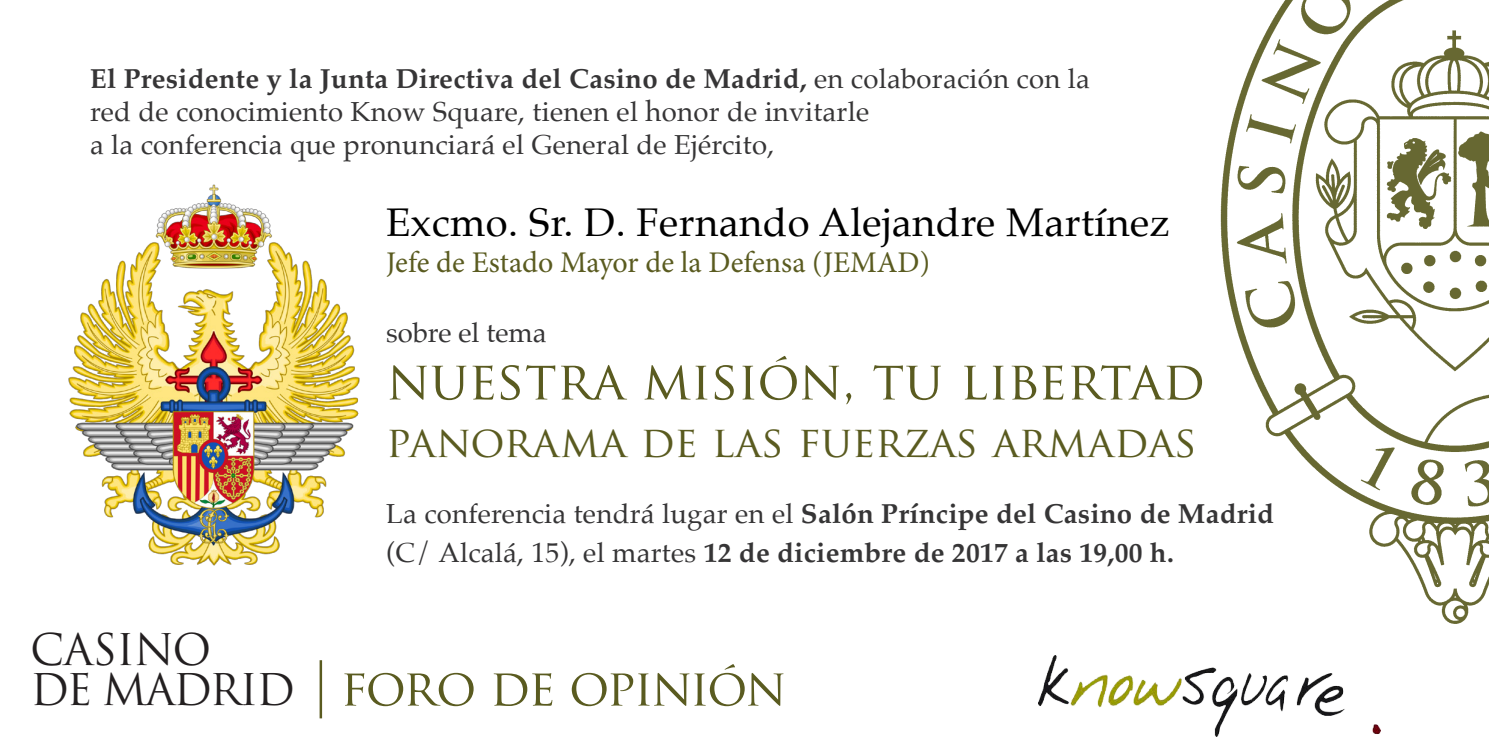
<style>
.page{position:relative;width:1489px;height:745px;background:#fff}
.page>*{position:absolute;margin:0;border:0;box-sizing:border-box;transform-origin:0 0}
.t1{font:52.5px "Trajan Pro";color:#5a5b20}
.t2{font:50px "Trajan Pro";letter-spacing:-.045em;color:#5a5b20}
.t3{font:42.5px "Trajan Pro";color:#5a5b20}
.t4{font:42.5px "Trajan Pro";letter-spacing:-.045em;color:#231f20}
.t5{font:40px "Palatino";letter-spacing:.01em;color:#000}
.t6{font:30px "Minion Pro";color:#5a5b20}
.t7{font:700 27.5px "Palatino";letter-spacing:.01em;color:#363536}
.t8{font:27.5px "Palatino";letter-spacing:.01em;color:#363536}
.s1{font-weight:400}
</style>
<div class="page">
<img style="left:1220px;top:0;width:268px;height:624px">
<hr style="left:319px;top:659px;width:3px;height:59px;background:#5a5b20">
<img style="left:1038px;top:655px;width:342px;height:81px">
<img style="left:68px;top:184px;width:292px;height:382px">
<p class="t7" style="left:90px;top:55px;width:1001px">El Presidente y la Junta Directiva del Casino de Madrid, <span class="s1">en colaboración con la</span></p>
<p class="t8" style="left:90px;top:89px;width:780px">red de conocimiento Know Square, tienen el honor de invitarle</p>
<p class="t8" style="left:90px;top:122px;width:685px">a la conferencia que pronunciará el General de Ejército,</p>
<p class="t5" style="left:386px;top:188px;width:785px">Excmo. Sr. D. Fernando Alejandre Martínez</p>
<p class="t6" style="left:386px;top:242px;width:545px">Jefe de Estado Mayor de la Defensa (JEMAD)</p>
<p class="t8" style="left:386px;top:309px;width:162px">sobre el tema</p>
<p class="t1" style="left:386px;top:346px;width:820px">nuestra misión, tu libertad</p>
<p class="t3" style="left:386px;top:414px;width:812px">panorama de las fuerzas armadas</p>
<p class="t7" style="left:386px;top:490px;width:889px"><span class="s1">La conferencia tendrá lugar en el</span> Salón Príncipe del Casino de Madrid</p>
<p class="t7" style="left:386px;top:529px;width:789px"><span class="s1">(C/ Alcalá, 15), el martes</span> 12 de diciembre de 2017 a las 19,00 h.</p>
<p class="t4" style="left:30px;top:622px;width:183px">CASINO</p>
<p class="t4" style="left:30px;top:662px;width:266px">DE MADRID</p>
<p class="t2" style="left:340px;top:655px;width:447px">foro de opinión</p>
</div>
